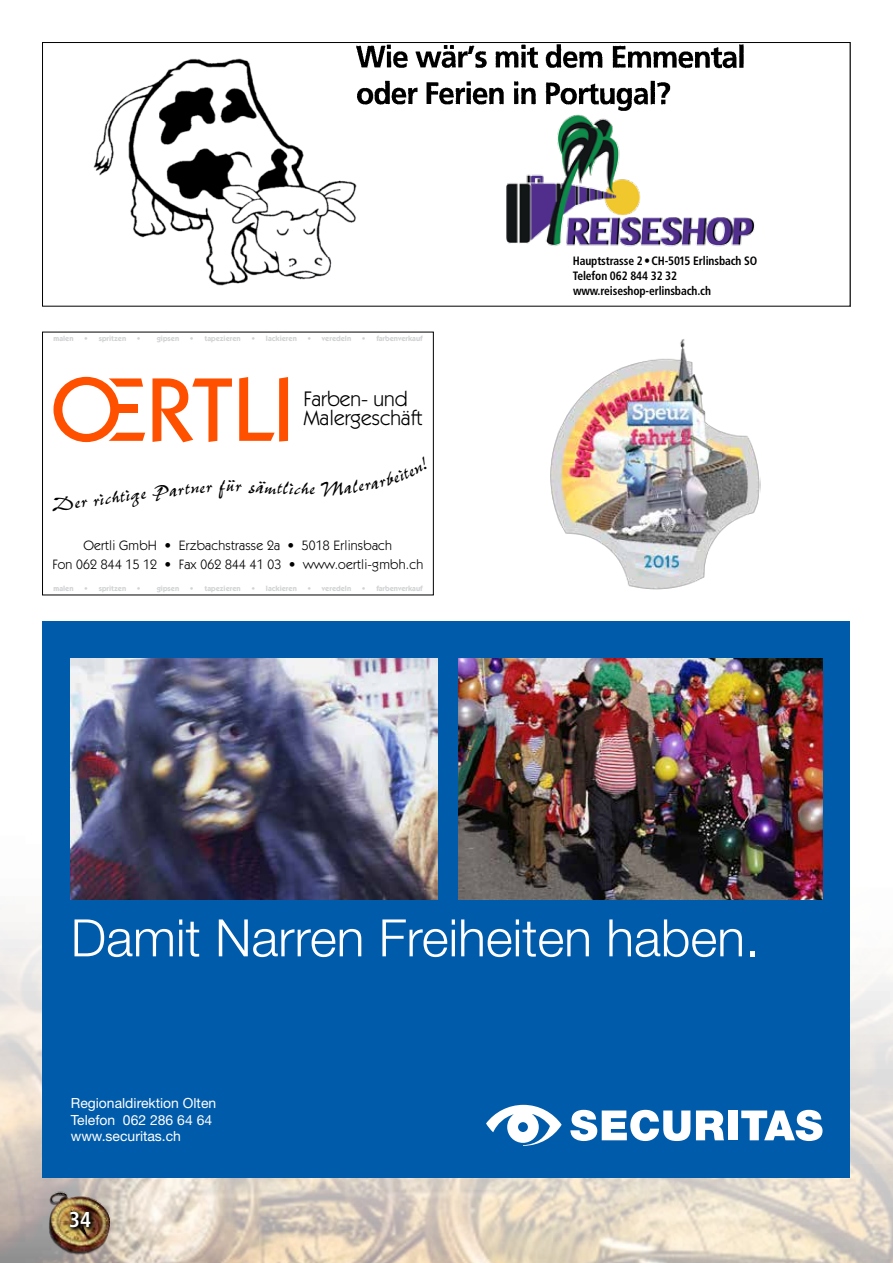
<style>
.page{position:relative;width:893px;height:1263px;background:#fff}
.page>*{position:absolute;margin:0;border:0;box-sizing:border-box;transform-origin:0 0}
.t1{font:300 51.6px "Helvetica Neue";color:#fff}
.t2{font:700 condensed 22.5px "Frutiger Next LT";color:#fff}
.t3{font:21.15px/19.6px "Itc Kabel";color:#000}
.t4{font:20.7px "Pepita";color:#000}
.t5{font:13.95px/16.8px "Helvetica Neue";color:#fff}
.t6{font:13.65px/19.6px "Itc Kabel";letter-spacing:.015em;color:#000;text-align:center}
.t7{font:700 condensed 12.15px/15.1px "Frutiger";letter-spacing:-.01em;color:#000;scale:.95 1}
.t8{font:700 7.5px "Itc Kabel";color:#d1d3d4}
.s1{font-family:"Univers";font-weight:400;font-stretch:normal}
</style>
<div class="page">
<img style="left:0;top:595px;width:893px;height:668px">
<svg style="left:53px;top:376px;width:236px;height:67px"></svg>
<div style="left:42px;top:332px;width:392px;height:263px;border:1px solid #000"></div>
<svg style="left:356px;top:44px;width:388px;height:67px"></svg>
<img style="left:93px;top:54px;width:383px;height:232px">
<div style="left:287px;top:50px;width:64px;height:73px;background:#fff"></div>
<div style="left:331px;top:109px;width:153px;height:19px;background:#fff"></div>
<img style="left:506px;top:114px;width:249px;height:133px">
<div style="left:43px;top:621px;width:807px;height:557px;background:#005baa"></div>
<svg style="left:570px;top:1110px;width:120px;height:31px"></svg>
<svg style="left:696px;top:1110px;width:28px;height:30px"></svg>
<div style="left:729px;top:1110px;width:9px;height:30px;background:#fff"></div>
<svg style="left:741px;top:1110px;width:81px;height:31px"></svg>
<svg style="left:486px;top:1105px;width:76px;height:41px"></svg>
<img style="left:458px;top:658px;width:365px;height:242px">
<img style="left:70px;top:658px;width:367px;height:242px">
<img style="left:550px;top:339px;width:210px;height:251px">
<img style="left:36px;top:1183px;width:84px;height:75px">
<svg style="left:67px;top:1208px;width:30px;height:24px"></svg>
<p class="t8" style="left:54px;top:334px;width:22px">malen</p>
<p class="t8" style="left:84px;top:334px;width:44px">• spritzen</p>
<p class="t8" style="left:137px;top:334px;width:44px">• gipsen</p>
<p class="t8" style="left:190px;top:334px;width:52px">• tapezieren</p>
<p class="t8" style="left:251px;top:334px;width:47px">• lackieren</p>
<p class="t8" style="left:308px;top:334px;width:45px">• veredeln</p>
<p class="t8" style="left:362px;top:334px;width:62px">• farbenverkauf</p>
<h3 class="t4" style="left:91px;top:490px;width:55px;rotate:-8deg">richtige</h3>
<h3 class="t3" style="left:303px;top:388px;width:121px">Farben- und<br>Malergeschäft</h3>
<h3 class="t4" style="left:226px;top:475px;width:10px">ü</h3>
<h3 class="t4" style="left:301px;top:478px;width:16px">he</h3>
<h3 class="t6" style="left:52px;top:535px;width:372px">Oertli GmbH • Erzbachstrasse 2a • 5018 Erlinsbach<br>Fon 062 844 15 12 • Fax 062 844 41 03 • www.oertli-gmbh.ch</h3>
<p class="t8" style="left:54px;top:583px;width:22px">malen</p>
<p class="t8" style="left:84px;top:583px;width:44px">• spritzen</p>
<p class="t8" style="left:137px;top:583px;width:44px">• gipsen</p>
<p class="t8" style="left:190px;top:583px;width:52px">• tapezieren</p>
<p class="t8" style="left:251px;top:583px;width:47px">• lackieren</p>
<p class="t8" style="left:308px;top:583px;width:45px">• veredeln</p>
<p class="t8" style="left:362px;top:583px;width:62px">• farbenverkauf</p>
<h3 class="t7" style="left:573px;top:253px;width:196px">Hauptstrasse 2 <span class="s1">•</span> CH-5015 Erlinsbach SO<br>Telefon 062 844 32 32 www.reiseshop-erlinsbach.ch</h3>
<h1 class="t1" style="left:71px;top:906px;width:690px">Damit Narren Freiheiten haben.</h1>
<h3 class="t5" style="left:71px;top:1094px;width:147px">Regionaldirektion Olten<br>Telefon 062 286 64 64 www.securitas.ch</h3>
<h2 class="t2" style="left:69px;top:1206px;width:23px">34</h2>
</div>
